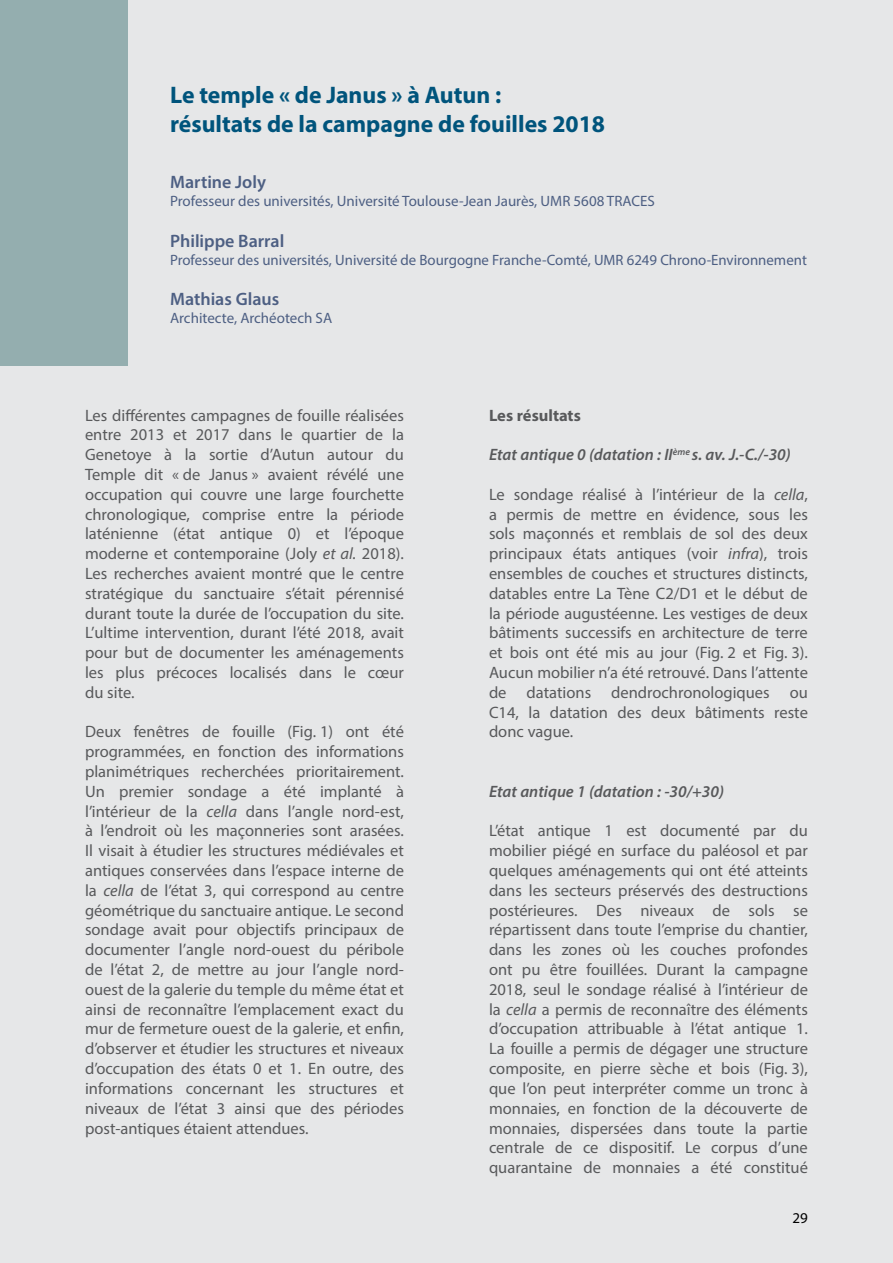
<style>
.page{position:relative;width:893px;height:1263px;background:#e6e7e8}
.page>*{position:absolute;margin:0;border:0;box-sizing:border-box;transform-origin:0 0}
.t1{font:700 24px/28.8px "Myriad Pro";color:#00547c}
.t2{font:600 18px "Myriad Pro";color:#4d5f83}
.t3{font:16.5px/19.8px "Myriad Pro";color:#58595b;text-align:justify}
.t4{font:italic 600 16.5px "Myriad Pro";color:#58595b}
.t5{font:700 16.5px "Myriad Pro";color:#58595b}
.t6{font:15px "Myriad Pro";color:#4d5f83}
.t7{font:15px "Myriad Pro";color:#000}
.s1{font-style:italic}
</style>
<div class="page">
<div style="left:0;top:0;width:128px;height:366px;background:#94aeaf"></div>
<h1 class="t1" style="left:170px;top:80px;width:436px">Le temple « de Janus » à Autun :<br>résultats de la campagne de fouilles 2018</h1>
<p class="t2" style="left:170px;top:171px;width:97px">Martine Joly</p>
<p class="t6" style="left:170px;top:192px;width:486px">Professeur des universités, Université Toulouse-Jean Jaurès, UMR 5608 TRACES</p>
<p class="t2" style="left:170px;top:229px;width:116px">Philippe Barral</p>
<p class="t6" style="left:170px;top:250px;width:638px">Professeur des universités, Université de Bourgogne Franche-Comté, UMR 6249 Chrono-Environnement</p>
<p class="t2" style="left:170px;top:288px;width:111px">Mathias Glaus</p>
<p class="t6" style="left:170px;top:309px;width:164px">Architecte, Archéotech SA</p>
<p class="t3" style="left:85px;top:405px;width:320px">Les différentes campagnes de fouille réalisées entre 2013 et 2017 dans le quartier de la Genetoye à la sortie d’Autun autour du Temple dit « de Janus » avaient révélé une occupation qui couvre une large fourchette chronologique, comprise entre la période laténienne (état antique 0) et l’époque moderne et contemporaine (Joly <span class="s1">et al.</span> 2018).<br>Les recherches avaient montré que le centre stratégique du sanctuaire s’était pérennisé durant toute la durée de l’occupation du site.<br>L’ultime intervention, durant l’été 2018, avait pour but de documenter les aménagements les plus précoces localisés dans le cœur du site.</p>
<p class="t3" style="left:85px;top:722px;width:320px">Deux fenêtres de fouille (Fig. 1) ont été programmées, en fonction des informations planimétriques recherchées prioritairement.<br>Un premier sondage a été implanté à l’intérieur de la <span class="s1">cella</span> dans l’angle nord-est, à l’endroit où les maçonneries sont arasées.<br>Il visait à étudier les structures médiévales et antiques conservées dans l’espace interne de la <span class="s1">cella</span> de l’état 3, qui correspond au centre géométrique du sanctuaire antique. Le second sondage avait pour objectifs principaux de documenter l’angle nord-ouest du péribole de l’état 2, de mettre au jour l’angle nord&shy;ouest de la galerie du temple du même état et ainsi de reconnaître l’emplacement exact du mur de fermeture ouest de la galerie, et enfin, d’observer et étudier les structures et niveaux d’occupation des états 0 et 1. En outre, des informations concernant les structures et niveaux de l’état 3 ainsi que des périodes post-antiques étaient attendues.</p>
<p class="t5" style="left:489px;top:404px;width:93px">Les résultats</p>
<p class="t4" style="left:489px;top:444px;width:303px">Etat antique 0 (datation : II<sup>ème</sup> s. av. J.-C./-30)</p>
<p class="t3" style="left:489px;top:484px;width:320px">Le sondage réalisé à l’intérieur de la <span class="s1">cella</span>, a permis de mettre en évidence, sous les sols maçonnés et remblais de sol des deux principaux états antiques (voir <span class="s1">infra</span>), trois ensembles de couches et structures distincts, datables entre La Tène C2/D1 et le début de la période augustéenne. Les vestiges de deux bâtiments successifs en architecture de terre et bois ont été mis au jour (Fig. 2 et Fig. 3).<br>Aucun mobilier n’a été retrouvé. Dans l’attente de datations dendrochronologiques ou C14, la datation des deux bâtiments reste donc vague.</p>
<p class="t4" style="left:489px;top:781px;width:237px">Etat antique 1 (datation : -30/+30)</p>
<p class="t3" style="left:489px;top:821px;width:320px">L’état antique 1 est documenté par du mobilier piégé en surface du paléosol et par quelques aménagements qui ont été atteints dans les secteurs préservés des destructions postérieures. Des niveaux de sols se répartissent dans toute l’emprise du chantier, dans les zones où les couches profondes ont pu être fouillées. Durant la campagne 2018, seul le sondage réalisé à l’intérieur de la <span class="s1">cella</span> a permis de reconnaître des éléments d’occupation attribuable à l’état antique 1.<br>La fouille a permis de dégager une structure composite, en pierre sèche et bois (Fig. 3), que l’on peut interpréter comme un tronc à monnaies, en fonction de la découverte de monnaies, dispersées dans toute la partie centrale de ce dispositif. Le corpus d’une quarantaine de monnaies a été constitué</p>
<p class="t7" style="left:792px;top:1209px;width:17px">29</p>
</div>
